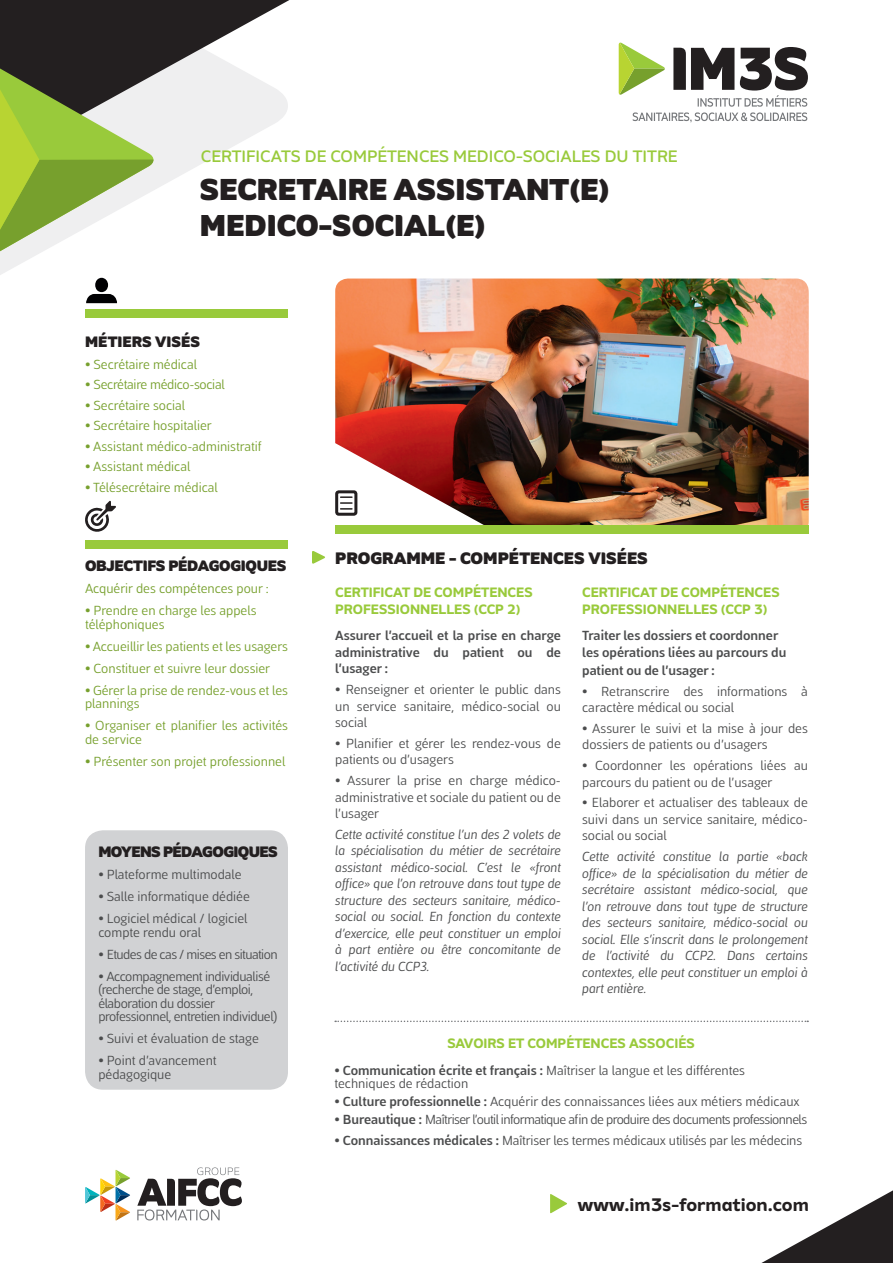
<style>
.page{position:relative;width:893px;height:1263px;background:#fff}
.page>*{position:absolute;margin:0;border:0;box-sizing:border-box;transform-origin:0 0}
.t1{font:30px/36px "Amino Regular 9";color:#231f20}
.t2{font:700 18px "Amino Alt";color:#231f20}
.t3{font:16.5px "Amino Regular 5";color:#99ca3b}
.t4{font:16.5px "Amino Regular 9";color:#231f20}
.t5{font:15px "Amino Regular 9";letter-spacing:-.02em;color:#231f20}
.t6{font:15px "Amino Regular 9";letter-spacing:-.04em;color:#231f20}
.t7{font:15px "Amino Regular 9";color:#231f20}
.t8{font:13.5px/16.5px "Mestre";color:#4b4c4d}
.t9{font:italic 13.5px/16.5px "Mestre";color:#4b4c4d;text-align:justify}
.t10{font:13.5px/13.5px "Mestre";color:#77a02d}
.t11{font:700 13.5px/16.5px "Mestre";color:#4b4c4d;text-align:justify}
.t12{font:13.5px/16.5px "Amino Regular 13";color:#99ca3b}
.t13{font:13.5px "Mestre";letter-spacing:-.04em;color:#4b4c4d}
.t14{font:13.5px/13.5px "Mestre";letter-spacing:-.03em;color:#4b4c4d}
.t15{font:13.5px "Mestre";letter-spacing:-.02em;color:#77a02d}
.s1{font-weight:700}
</style>
<div class="page">
<svg style="left:0;top:0;width:290px;height:278px"></svg>
<svg style="left:0;top:0;width:289px;height:160px"></svg>
<img style="left:335px;top:279px;width:474px;height:246px">
<svg style="left:550px;top:1194px;width:17px;height:19px"></svg>
<div style="left:335px;top:525px;width:474px;height:9px;background:#99ca3b"></div>
<div style="left:335px;top:490px;width:22px;height:26px;border:3px solid #231f20;border-radius:2px"></div>
<svg style="left:341px;top:496px;width:11px;height:14px"></svg>
<svg style="left:137px;top:1167px;width:105px;height:53px"></svg>
<svg style="left:85px;top:1170px;width:45px;height:50px"></svg>
<svg style="left:619px;top:43px;width:189px;height:80px"></svg>
<svg style="left:0;top:61px;width:155px;height:198px"></svg>
<svg style="left:761px;top:1190px;width:132px;height:73px"></svg>
<svg style="left:335px;top:1020px;width:473px;height:2px"></svg>
<svg style="left:312px;top:551px;width:13px;height:13px"></svg>
<div style="left:85px;top:310px;width:203px;height:8px;background:#99ca3b"></div>
<svg style="left:85px;top:501px;width:31px;height:31px"></svg>
<svg style="left:86px;top:278px;width:31px;height:25px"></svg>
<div style="left:85px;top:540px;width:203px;height:9px;background:#99ca3b"></div>
<div style="left:85px;top:830px;width:203px;height:260px;background:#d1d2d4;border-radius:18px"></div>
<p class="t3" style="left:201px;top:146px;width:478px">CERTIFICATS DE COMPÉTENCES MEDICO-SOCIALES DU TITRE</p>
<h1 class="t1" style="left:200px;top:171px;width:411px">SECRETAIRE ASSISTANT(E)<br>MEDICO-SOCIAL(E)</h1>
<p class="t7" style="left:85px;top:332px;width:116px">MÉTIERS VISÉS</p>
<p class="t10" style="left:85px;top:356px;width:113px">• Secrétaire médical</p>
<p class="t15" style="left:85px;top:374px;width:141px">• Secrétaire médico-social</p>
<p class="t10" style="left:85px;top:397px;width:102px">• Secrétaire social</p>
<p class="t10" style="left:85px;top:418px;width:128px">• Secrétaire hospitalier</p>
<p class="t10" style="left:85px;top:438px;width:178px">• Assistant médico-administratif</p>
<p class="t10" style="left:85px;top:459px;width:107px">• Assistant médical</p>
<p class="t10" style="left:85px;top:479px;width:134px">• Télésecrétaire médical</p>
<p class="t5" style="left:85px;top:556px;width:203px">OBJECTIFS PÉDAGOGIQUES</p>
<p class="t10" style="left:85px;top:581px;width:185px">Acquérir des compétences pour :</p>
<p class="t10" style="left:85px;top:603px;width:173px">• Prendre en charge les appels téléphoniques</p>
<p class="t10" style="left:85px;top:638px;width:204px">• Accueillir les patients et les usagers</p>
<p class="t10" style="left:85px;top:660px;width:187px">• Constituer et suivre leur dossier</p>
<p class="t10" style="left:85px;top:682px;width:204px">• Gérer la prise de rendez-vous et les plannings</p>
<p class="t10" style="left:85px;top:718px;width:204px">• Organiser et planifier les activités de service</p>
<p class="t10" style="left:85px;top:753px;width:202px">• Présenter son projet professionnel</p>
<p class="t6" style="left:98px;top:842px;width:181px">MOYENS PÉDAGOGIQUES</p>
<p class="t8" style="left:98px;top:865px;width:145px">• Plateforme multimodale</p>
<p class="t8" style="left:98px;top:887px;width:153px">• Salle informatique dédiée</p>
<p class="t8" style="left:98px;top:911px;width:151px;line-height:13.5px">• Logiciel médical / logiciel compte rendu oral</p>
<p class="t13" style="left:98px;top:944px;width:181px">• Etudes de cas / mises en situation</p>
<p class="t14" style="left:98px;top:968px;width:180px">• Accompagnement individualisé (recherche de stage, d’emploi, élaboration du dossier professionnel, entretien individuel)</p>
<p class="t8" style="left:98px;top:1029px;width:162px">• Suivi et évaluation de stage</p>
<p class="t8" style="left:98px;top:1053px;width:120px;line-height:13.5px">• Point d’avancement pédagogique</p>
<p class="t4" style="left:335px;top:547px;width:314px">PROGRAMME - COMPÉTENCES VISÉES</p>
<p class="t12" style="left:335px;top:584px;width:199px">CERTIFICAT DE COMPÉTENCES<br>PROFESSIONNELLES (CCP 2)</p>
<p class="t11" style="left:335px;top:627px;width:227px">Assurer l’accueil et la prise en charge administrative du patient ou de l’usager :</p>
<p class="t8" style="left:335px;top:680px;width:227px;text-align:justify">• Renseigner et orienter le public dans un service sanitaire, médico-social ou social</p>
<p class="t8" style="left:335px;top:734px;width:227px">• Planifier et gérer les rendez-vous de patients ou d’usagers</p>
<p class="t8" style="left:335px;top:771px;width:227px;text-align:justify">• Assurer la prise en charge médico&shy;administrative et sociale du patient ou de l’usager</p>
<p class="t9" style="left:335px;top:825px;width:227px">Cette activité constitue l’un des 2 volets de la spécialisation du métier de secrétaire assistant médico-social. C’est le «front office» que l’on retrouve dans tout type de structure des secteurs sanitaire, médico&shy;social ou social. En fonction du contexte d’exercice, elle peut constituer un emploi à part entière ou être concomitante de l’activité du CCP3.</p>
<p class="t12" style="left:582px;top:584px;width:199px">CERTIFICAT DE COMPÉTENCES<br>PROFESSIONNELLES (CCP 3)</p>
<p class="t11" style="left:582px;top:626px;width:206px">Traiter les dossiers et coordonner les opérations liées au parcours du</p>
<p class="t11" style="left:582px;top:661px;width:134px">patient ou de l’usager :</p>
<p class="t8" style="left:582px;top:682px;width:227px">• Retranscrire des informations à caractère médical ou social</p>
<p class="t8" style="left:582px;top:719px;width:227px">• Assurer le suivi et la mise à jour des dossiers de patients ou d’usagers</p>
<p class="t8" style="left:582px;top:756px;width:227px">• Coordonner les opérations liées au parcours du patient ou de l’usager</p>
<p class="t8" style="left:582px;top:793px;width:227px;text-align:justify">• Elaborer et actualiser des tableaux de suivi dans un service sanitaire, médico&shy;social ou social</p>
<p class="t9" style="left:582px;top:848px;width:227px">Cette activité constitue la partie «back office» de la spécialisation du métier de secrétaire assistant médico-social, que l’on retrouve dans tout type de structure des secteurs sanitaire, médico-social ou social. Elle s’inscrit dans le prolongement de l’activité du CCP2. Dans certains contextes, elle peut constituer un emploi à part entière.</p>
<p class="t12" style="left:447px;top:1035px;width:249px">SAVOIRS ET COMPÉTENCES ASSOCIÉS</p>
<p class="t8" style="left:334px;top:1062px;width:412px;line-height:13.5px">• <span class="s1">Communication écrite et français :</span> Maîtriser la langue et les différentes techniques de rédaction</p>
<p class="t8" style="left:334px;top:1092px;width:467px">• <span class="s1">Culture professionnelle :</span> Acquérir des connaissances liées aux métiers médicaux</p>
<p class="t13" style="left:334px;top:1109px;width:474px">• <span class="s1">Bureautique :</span> Maîtriser l’outil informatique afin de produire des documents professionnels</p>
<p class="t8" style="left:334px;top:1131px;width:469px">• <span class="s1">Connaissances médicales :</span> Maîtriser les termes médicaux utilisés par les médecins</p>
<h2 class="t2" style="left:578px;top:1193px;width:233px">www.im3s-formation.com</h2>
</div>
